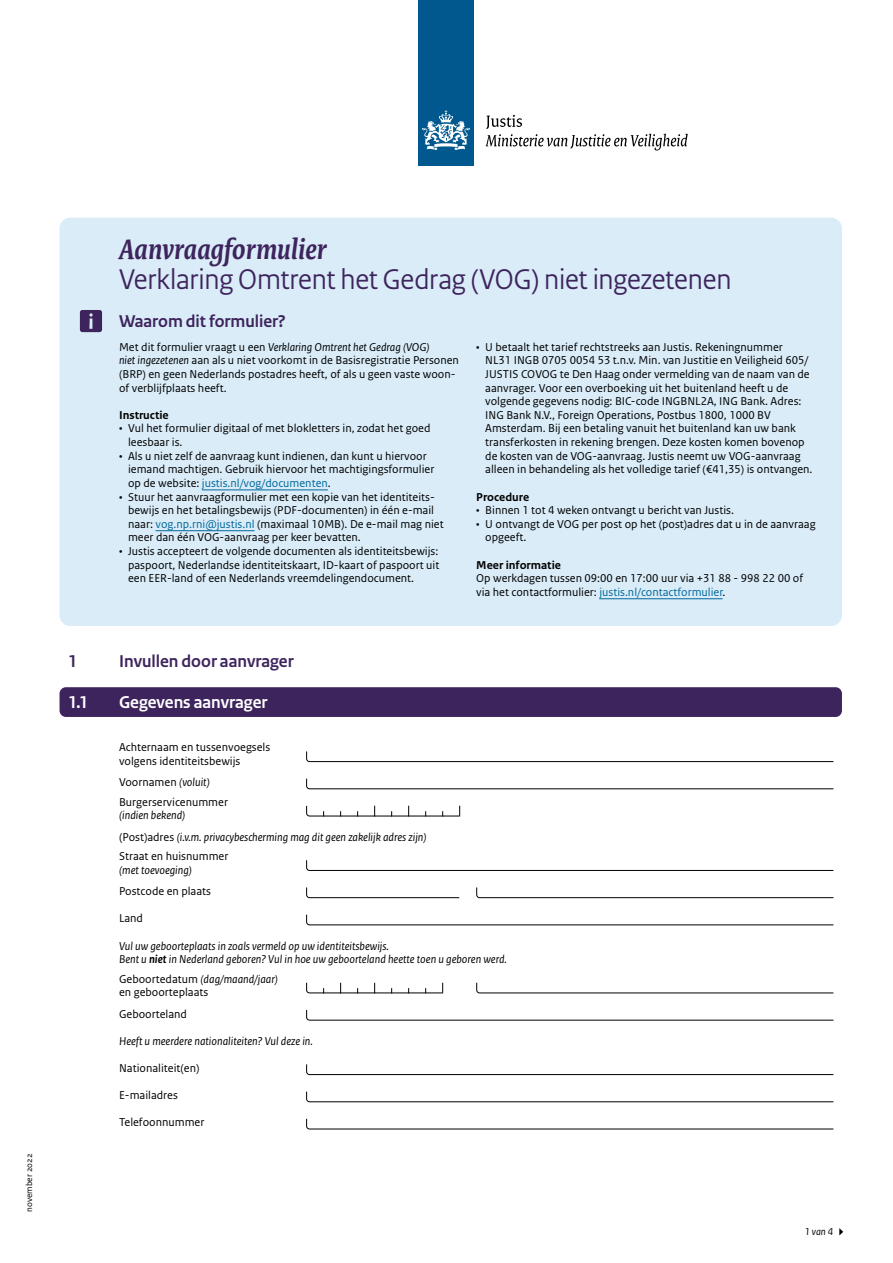
<style>
.page{position:relative;width:893px;height:1263px;background:#fff}
.page>*{position:absolute;margin:0;border:0;box-sizing:border-box;transform-origin:0 0}
.Titel_Regular{font:30px/30px "Rijksoverheid Sans Heading";letter-spacing:-.005em;color:#3e245d}
.Kop{font:700 18px "Rijksoverheid Sans Heading";color:#3e245d}
.Kop_wit{font:700 18px "Rijksoverheid Sans Heading";color:#fff}
.Kop_Inspring{font:700 18px "Rijksoverheid Sans Heading";color:#3e245d}
.Tekst_introductie_wi{font:12px/13.6px "Rijksoverheid Sans Text";color:#000}
.Tekst_invulkaders{font:italic 12px "Rijksoverheid Sans Text";color:#000}
.Tekst_invulkaders_-4{font:12px/13.6px "Rijksoverheid Sans Text";color:#000}
.Tekst_introductie{font:12px/13.6px "Rijksoverheid Sans Text";color:#000}
.Tekst_invulkaders-2{font:12px "Rijksoverheid Sans Text";color:#000}
.Tekst_introductie_ko{font:700 12px "Rijksoverheid Sans Text";color:#000}
.t1{font:italic 10.5px "Rijksoverheid Sans Text";color:#000}
.Tekst_omschrijving{font:9px "Rijksoverheid Sans Text";color:#000}
.s1{font-family:"Rijksoverheid Serif";font-weight:700;font-style:italic}
.s2{font-style:italic}
.s3{color:#01689b}
.s4{font-style:normal}
.s5{font-weight:700}
</style>
<div class="page">
<div style="left:418px;top:0;width:56px;height:166px;background:#00588e"></div>
<svg style="left:422px;top:110px;width:48px;height:40px"></svg>
<svg style="left:486px;top:115px;width:202px;height:35px"></svg>
<svg style="left:839px;top:1228px;width:4px;height:7px"></svg>
<div style="left:60px;top:218px;width:782px;height:408px;background:#d9ecf8;border-radius:11px"></div>
<svg style="left:80px;top:310px;width:22px;height:22px"></svg>
<hr style="left:202px;top:490px;width:126px;height:1px;background:#01689b">
<hr style="left:155px;top:530px;width:100px;height:1px;background:#01689b">
<hr style="left:599px;top:598px;width:123px;height:1px;background:#01689b">
<div style="left:60px;top:687px;width:782px;height:30px;background:#3e245d;border-radius:6px"></div>
<svg style="left:306px;top:778px;width:528px;height:12px"></svg>
<svg style="left:306px;top:751px;width:528px;height:11px"></svg>
<svg style="left:306px;top:860px;width:528px;height:11px"></svg>
<svg style="left:306px;top:914px;width:528px;height:12px"></svg>
<svg style="left:476px;top:982px;width:358px;height:12px"></svg>
<svg style="left:476px;top:887px;width:358px;height:11px"></svg>
<svg style="left:306px;top:887px;width:154px;height:11px"></svg>
<svg style="left:306px;top:1010px;width:528px;height:11px"></svg>
<svg style="left:306px;top:1064px;width:528px;height:11px"></svg>
<svg style="left:306px;top:1091px;width:528px;height:12px"></svg>
<svg style="left:306px;top:1118px;width:528px;height:12px"></svg>
<svg style="left:306px;top:982px;width:137px;height:12px"></svg>
<svg style="left:306px;top:805px;width:154px;height:12px"></svg>
<p class="Tekst_omschrijving" style="left:24px;top:1212px;width:60px;rotate:-90deg">november 2022</p>
<h1 class="Titel_Regular" style="left:119px;top:234px;width:614px"><span class="s1">Aanvraagformulier<br></span>Verklaring Omtrent het Gedrag (VOG) niet ingezetenen</h1>
<h2 class="Kop_Inspring" style="left:119px;top:311px;width:168px">Waarom dit formulier?</h2>
<p class="Tekst_introductie_wi" style="left:119px;top:340px;width:341px">Met dit formulier vraagt u een <span class="s2">Verklaring Omtrent het Gedrag (VOG)<br>niet ingezetenen</span> aan als u niet voorkomt in de Basisregistratie Personen (BRP) en geen Nederlands postadres heeft, of als u geen vaste woon&shy;of verblijfplaats heeft.</p>
<h2 class="Tekst_introductie_ko" style="left:119px;top:408px;width:51px">Instructie</h2>
<p class="Tekst_introductie_wi" style="left:128px;top:422px;width:304px;text-indent:-9px">• Vul het formulier digitaal of met blokletters in, zodat het goed leesbaar is.</p>
<p class="Tekst_introductie_wi" style="left:128px;top:449px;width:308px;text-indent:-9px">• Als u niet zelf de aanvraag kunt indienen, dan kunt u hiervoor iemand machtigen. Gebruik hiervoor het machtigingsformulier op de website: <span class="s3">justis.nl/vog/documenten</span>.</p>
<p class="Tekst_introductie_wi" style="left:128px;top:490px;width:317px;text-indent:-9px">• Stuur het aanvraagformulier met een kopie van het identiteits&shy;bewijs en het betalingsbewijs (PDF-documenten) in één e-mail naar: <span class="s3">vog.np.rni@justis.nl</span> (maximaal 10MB). De e-mail mag niet meer dan één VOG‑aanvraag per keer bevatten.</p>
<p class="Tekst_introductie_wi" style="left:128px;top:544px;width:313px;text-align:justify;text-indent:-9px">• Justis accepteert de volgende documenten als identiteitsbewijs: paspoort, Nederlandse identiteitskaart, ID-kaart of paspoort uit een EER-land of een Nederlands vreemdelingendocument.</p>
<p class="Tekst_introductie_wi" style="left:485px;top:340px;width:329px;text-indent:-9px">• U betaalt het tarief rechtstreeks aan Justis. Rekeningnummer<br>NL31 INGB 0705 0054 53 t.n.v. Min. van Justitie en Veiligheid 605/ JUSTIS COVOG te Den Haag onder vermelding van de naam van de aanvrager. Voor een overboeking uit het buitenland heeft u de volgende gegevens nodig: BIC-code INGBNL2A, ING Bank. Adres:<br>ING Bank N.V., Foreign Operations, Postbus 1800, 1000 BV Amsterdam. Bij een betaling vanuit het buitenland kan uw bank transferkosten in rekening brengen. Deze kosten komen bovenop de kosten van de VOG-aanvraag. Justis neemt uw VOG‑aanvraag alleen in behandeling als het volledige tarief (€41,35) is ontvangen.</p>
<h2 class="Tekst_introductie_ko" style="left:476px;top:490px;width:55px">Procedure</h2>
<p class="Tekst_introductie_wi" style="left:476px;top:503px;width:259px">• Binnen 1 tot 4 weken ontvangt u bericht van Justis.</p>
<p class="Tekst_introductie_wi" style="left:485px;top:517px;width:332px;text-indent:-9px">• U ontvangt de VOG per post op het (post)adres dat u in de aanvraag opgeeft.</p>
<h2 class="Tekst_introductie_ko" style="left:476px;top:558px;width:86px">Meer informatie</h2>
<p class="Tekst_introductie" style="left:476px;top:572px;width:328px">Op werkdagen tussen 09:00 en 17:00 uur via +31 88 - 998 22 00 of via het contactformulier: <span class="s3">justis.nl/contactformulier</span>.</p>
<h2 class="Kop" style="left:68px;top:651px;width:11px">1</h2>
<h2 class="Kop" style="left:119px;top:651px;width:176px">Invullen door aanvrager</h2>
<h3 class="Kop_wit" style="left:68px;top:692px;width:22px">1.1</h3>
<h3 class="Kop_wit" style="left:119px;top:692px;width:150px">Gegevens aanvrager</h3>
<p class="Tekst_invulkaders_-4" style="left:119px;top:741px;width:153px">Achternaam en tussenvoegsels volgens identiteitsbewijs</p>
<p class="Tekst_invulkaders-2" style="left:119px;top:775px;width:92px">Voornamen <span class="s2">(voluit)</span></p>
<p class="Tekst_invulkaders_-4" style="left:119px;top:795px;width:110px">Burgerservicenummer <span class="s2">(indien bekend)</span></p>
<p class="Tekst_invulkaders" style="left:119px;top:830px;width:309px"><span class="s4">(Post)adres</span> (i.v.m. privacybescherming mag dit geen zakelijk adres zijn)</p>
<p class="Tekst_invulkaders_-4" style="left:119px;top:850px;width:111px">Straat en huisnummer <span class="s2">(met toevoeging)</span></p>
<p class="Tekst_invulkaders-2" style="left:119px;top:884px;width:94px">Postcode en plaats</p>
<p class="Tekst_invulkaders-2" style="left:119px;top:911px;width:26px">Land</p>
<p class="Tekst_invulkaders" style="left:119px;top:939px;width:271px">Vul uw geboorteplaats in zoals vermeld op uw identiteitsbewijs.</p>
<p class="Tekst_invulkaders" style="left:119px;top:952px;width:389px">Bent u <span class="s5">niet</span> in Nederland geboren? Vul in hoe uw geboorteland heette toen u geboren werd.</p>
<p class="Tekst_invulkaders_-4" style="left:119px;top:972px;width:160px">Geboortedatum <span class="s2">(dag/maand/jaar) </span>en geboorteplaats</p>
<p class="Tekst_invulkaders-2" style="left:119px;top:1007px;width:69px">Geboorteland</p>
<p class="Tekst_invulkaders" style="left:119px;top:1034px;width:195px">Heeft u meerdere nationaliteiten? Vul deze in.</p>
<p class="Tekst_invulkaders-2" style="left:119px;top:1061px;width:82px">Nationaliteit(en)</p>
<p class="Tekst_invulkaders-2" style="left:119px;top:1088px;width:60px">E-mailadres</p>
<p class="Tekst_invulkaders-2" style="left:119px;top:1116px;width:87px">Telefoonnummer</p>
<p class="t1" style="left:804px;top:1226px;width:30px">1 van 4</p>
</div>
